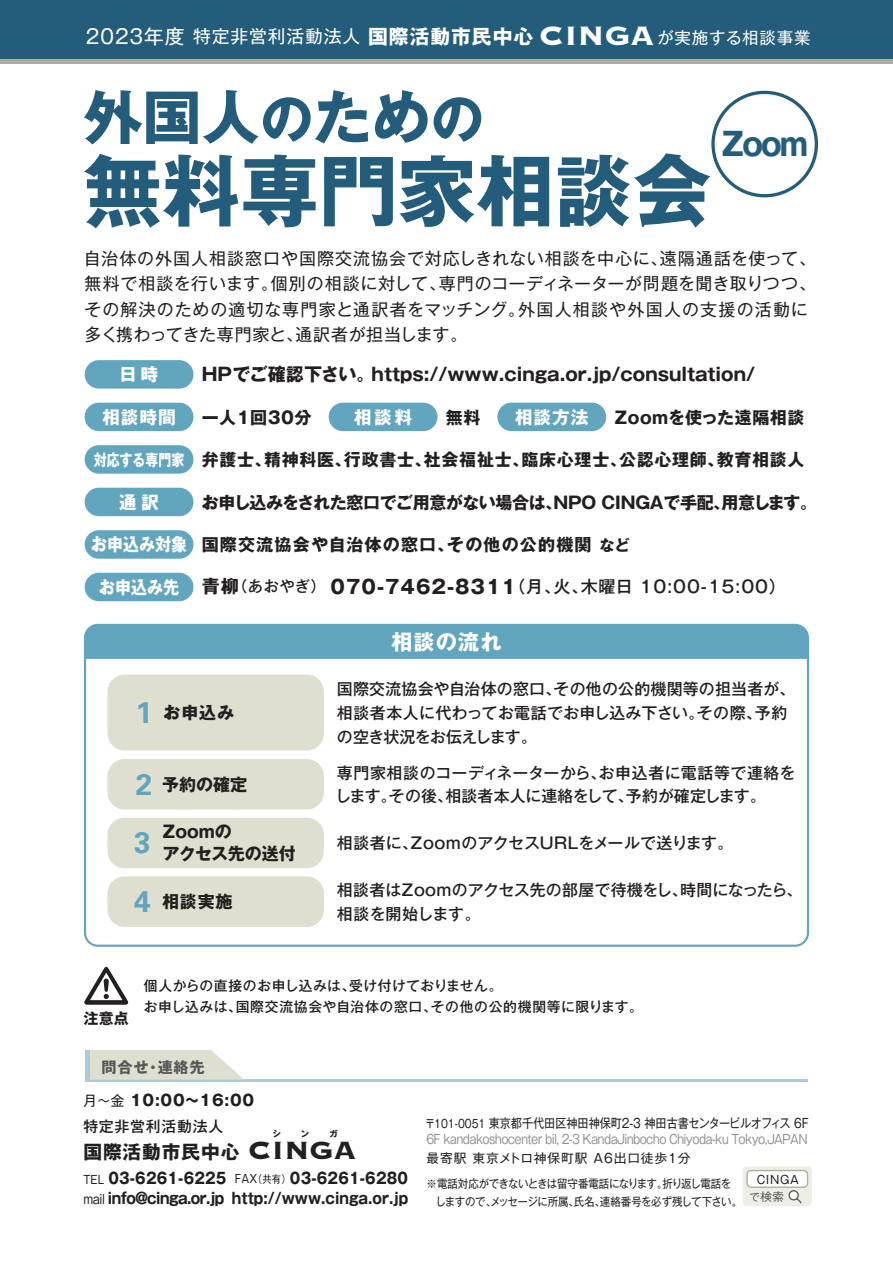
<style>
.page{position:relative;width:893px;height:1263px;background:#fff}
.page>*{position:absolute;margin:0;border:0;box-sizing:border-box;transform-origin:0 0}
.t1{font:700 78.45px "Gothic MB101 Pro";color:#235d7b}
.t2{font:700 58.8px "Gothic MB101 Pro";color:#235d7b}
.t3{font:700 31.95px "Gothic MB101 Pro";color:#235d7b;scale:.94 1}
.t4{font:700 29.7px "Univers";color:#62a5be}
.t5{font:700 21.3px "Gothic MB101 Pro";letter-spacing:.05em;color:#fff}
.t6{font:700 18.75px "Gothic MB101 Pro";letter-spacing:.05em;color:#231f20}
.t7{font:700 18px "Gothic MB101 Pro";color:#231f20}
.t8{font:17.85px "Gothic MB101 Pro";letter-spacing:.05em;color:#fff}
.t9{font:700 17.85px "Gothic MB101 Pro";letter-spacing:.05em;color:#fff}
.t10{font:700 17.85px "Gothic MB101 Pro";letter-spacing:.05em;color:#fff;scale:.9 1}
.t11{font:16.95px/25.5px "Gothic MB101 Pro";letter-spacing:.05em;color:#231f20}
.t12{font:700 16.95px "Gothic MB101 Pro";letter-spacing:.03em;color:#231f20}
.t13{font:500 16.95px "Gothic MB101 Pro";letter-spacing:.05em;color:#231f20}
.t14{font:700 16.95px "Gothic MB101 Pro";letter-spacing:-.02em;color:#231f20}
.t15{font:700 16.95px "Gothic MB101 Pro";letter-spacing:.07em;color:#231f20}
.t16{font:700 16.95px/21.3px "Gothic MB101 Pro";color:#231f20}
.t17{font:500 15.9px/23.9px "Gothic MB101 Pro";letter-spacing:.01em;color:#231f20}
.t18{font:700 15.45px/19.2px "Gothic MB101 Pro";color:#231f20;scale:.9 1}
.t19{font:700 15.45px "Gothic MB101 Pro";color:#231f20}
.t20{font:700 15.15px "Gothic MB101 Pro";letter-spacing:.05em;color:#57585a}
.t21{font:500 14.85px "Gothic MB101 Pro";letter-spacing:.05em;color:#231f20}
.t22{font:700 14.85px "Gothic MB101 Pro";color:#231f20}
.t23{font:500 13.8px/20.7px "Gothic MB101 Pro";letter-spacing:.035em;color:#231f20}
.t24{font:12.75px/15.9px "Gothic MB101 Pro";letter-spacing:-.06em;color:#939598;scale:.9 1}
.t25{font:12.75px "Gothic MB101 Pro";letter-spacing:.07em;color:#231f20}
.t26{font:11.55px/17.2px "Gothic MB101 Pro";letter-spacing:-.035em;color:#231f20;scale:.91 1}
.t27{font:11.55px/17.5px "Gothic MB101 Pro";letter-spacing:-.035em;color:#231f20}
.t28{font:700 8.4px "Gothic MB101 Pro";color:#231f20}
.s1{font-size:19.8px}
.s2{font-weight:700;font-size:19.8px}
.s3{font-family:"Copperplate Thirty Three BC";font-size:34.95px}
.s4{font-size:16.5px}
.s5{font-size:52.95px}
.s6{font-size:16.05px;color:#fff}
.s7{font-size:17.85px;color:#fff}
.s8{font-size:15.3px}
.s9{font-weight:700;font-size:18px}
.s10{font-weight:700;font-size:19.2px}
.s11{font-family:"Univers";font-size:29.7px;color:#62a5be}
.s12{font-weight:400;font-size:14.1px}
.s13{font-family:"Copperplate Thirty Three BC";font-weight:400;font-size:32.7px}
.s14{font-weight:400;font-size:11.55px}
.s15{font-weight:400;font-size:10.35px}
.s16{font-weight:400;font-size:12.6px}
.s17{font-size:11.55px;color:#231f20}
.s18{color:#231f20}
.s19{font-size:10.35px;color:#57585a}
.s20{color:#57585a}
</style>
<div class="page">
<div style="left:0;top:0;width:893px;height:64px;background:#235d7b"></div>
<hr style="left:0;top:60px;width:893px;height:4px;background:#a9afa2">
<hr style="left:85px;top:1080px;width:723px;height:2px;background:#aecbda">
<svg style="left:89px;top:1050px;width:156px;height:30px;background:#e0e2d4"></svg>
<hr style="left:85px;top:1050px;width:4px;height:32px;background:#aecbda">
<div style="left:743px;top:1166px;width:69px;height:40px;background:#efeee5;border-radius:4px"></div>
<div style="left:747px;top:1170px;width:60px;height:17px;background:#fff;border-radius:4px"></div>
<div style="left:746px;top:1170px;width:62px;height:18px;border:1px solid #a9afa2;border-radius:4px"></div>
<svg style="left:788px;top:1190px;width:14px;height:14px"></svg>
<div style="left:85px;top:625px;width:723px;height:34px;background:#62a5be"></div>
<div style="left:84px;top:624px;width:725px;height:323px;border:2px solid #62a5be;border-radius:13px"></div>
<div style="left:108px;top:759px;width:216px;height:50px;background:#dedfcf;border-radius:17px"></div>
<div style="left:108px;top:876px;width:216px;height:51px;background:#dedfcf;border-radius:17px"></div>
<div style="left:108px;top:674px;width:216px;height:76px;background:#dedfcf;border-radius:17px"></div>
<div style="left:108px;top:818px;width:216px;height:50px;background:#dedfcf;border-radius:17px"></div>
<svg style="left:84px;top:967px;width:44px;height:38px"></svg>
<div style="left:85px;top:573px;width:108px;height:28px;background:#62a5be;border-radius:14px"></div>
<div style="left:85px;top:530px;width:108px;height:29px;background:#62a5be;border-radius:14px"></div>
<div style="left:85px;top:488px;width:108px;height:28px;background:#62a5be;border-radius:14px"></div>
<div style="left:85px;top:445px;width:108px;height:29px;background:#62a5be;border-radius:14px"></div>
<div style="left:85px;top:403px;width:108px;height:28px;background:#62a5be;border-radius:14px"></div>
<div style="left:329px;top:403px;width:108px;height:28px;background:#62a5be;border-radius:14px"></div>
<div style="left:497px;top:403px;width:109px;height:28px;background:#62a5be;border-radius:14px"></div>
<div style="left:85px;top:360px;width:108px;height:29px;background:#62a5be;border-radius:14px"></div>
<div style="left:711px;top:91px;width:107px;height:106px;border:3px solid #235d7b;border-radius:50%"></div>
<p class="t8" style="left:86px;top:21px;width:726px"><span class="s1">2023年度</span> 特定非営利活動法人 <span class="s2">国際活動市民中心</span> <span class="s3">CINGA</span><span class="s4">が実施する相談事業</span></p>
<h2 class="t2" style="left:84px;top:68px;width:402px">外国人<span class="s5">の</span>ため<span class="s5">の</span></h2>
<h1 class="t1" style="left:84px;top:126px;width:629px">無料専門家相談会</h1>
<p class="t11" style="left:84px;top:243px;width:734px">自治体の外国人相談窓口や国際交流協会で対応しきれない相談を中心に、遠隔通話を使って、無料で相談を行います。個別の相談に対して、専門のコーディネーターが問題を聞き取りつつ、その解決のための適切な専門家と通訳者をマッチング。外国人相談や外国人の支援の活動に多く携わってきた専門家と、通訳者が担当します。</p>
<h3 class="t3" style="left:721px;top:118px;width:94px">Zoom</h3>
<p class="t9" style="left:119px;top:360px;width:41px">日時</p>
<p class="t7" style="left:202px;top:359px;width:555px">HPでご確認下さい。https://www.cinga.or.jp/consultation/</p>
<p class="t9" style="left:102px;top:402px;width:75px">相談時間</p>
<p class="t12" style="left:202px;top:403px;width:111px">一人１回30分</p>
<p class="t9" style="left:354px;top:402px;width:60px">相談料</p>
<p class="t12" style="left:446px;top:403px;width:36px">無料</p>
<p class="t9" style="left:515px;top:402px;width:75px">相談方法</p>
<p class="t12" style="left:614px;top:403px;width:191px">Zoomを使った遠隔相談</p>
<p class="t12" style="left:94px;top:446px;width:712px"><span class="s6">対応する専門家</span> 弁護士、精神科医、行政書士、社会福祉士、臨床心理士、公認心理師、教育相談人</p>
<p class="t9" style="left:119px;top:487px;width:42px">通訳</p>
<p class="t14" style="left:202px;top:488px;width:617px">お申し込みをされた窓口でご用意がない場合は、NPO CINGAで手配、用意します。</p>
<p class="t15" style="left:91px;top:531px;width:540px"><span class="s7">お申込み対象</span> 国際交流協会や自治体の窓口、その他の公的機関 <span class="s8">など</span></p>
<p class="t10" style="left:99px;top:572px;width:90px">お申込み先</p>
<p class="t13" style="left:202px;top:572px;width:586px"><span class="s9">青柳</span><span class="s8">（あおやぎ）</span> <span class="s10">070-7462-8311</span>（月、火、木曜日 10:00-15:00）</p>
<p class="t12" style="left:136px;top:698px;width:100px"><span class="s11">1</span> お申込み</p>
<p class="t12" style="left:136px;top:770px;width:113px"><span class="s11">2</span> 予約の確定</p>
<h3 class="t4" style="left:134px;top:825px;width:18px">3</h3>
<p class="t16" style="left:163px;top:819px;width:135px">Zoomの<br>アクセス先の送付</p>
<p class="t12" style="left:134px;top:887px;width:100px"><span class="s11">4</span> 相談実施</p>
<h3 class="t5" style="left:391px;top:624px;width:112px">相談の流れ</h3>
<p class="t17" style="left:337px;top:675px;width:460px">国際交流協会や自治体の窓口、その他の公的機関等の担当者が、相談者本人に代わってお電話でお申し込み下さい。その際、予約の空き状況をお伝えします。</p>
<p class="t17" style="left:335px;top:759px;width:462px">専門家相談のコーディネーターから、お申込者に電話等で連絡をします。その後、相談者本人に連絡をして、予約が確定します。</p>
<p class="t17" style="left:337px;top:829px;width:398px">相談者に、ZoomのアクセスURLをメールで送ります。</p>
<p class="t17" style="left:337px;top:876px;width:467px">相談者はZoomのアクセス先の部屋で待機をし、時間になったら、相談を開始します。</p>
<p class="t22" style="left:84px;top:1005px;width:46px">注意点</p>
<p class="t23" style="left:144px;top:973px;width:501px">個人からの直接のお申し込みは、受け付けておりません。<br>お申し込みは、国際交流協会や自治体の窓口、その他の公的機関等に限ります。</p>
<p class="t20" style="left:102px;top:1054px;width:105px">問合せ・連絡先</p>
<p class="t19" style="left:83px;top:1087px;width:173px"><span class="s12">月～金</span> 10:00～16:00</p>
<p class="t21" style="left:83px;top:1114px;width:141px">特定非営利活動法人</p>
<p class="t6" style="left:83px;top:1136px;width:275px">国際活動市民中心 <span class="s13">CINGA</span></p>
<p class="t18" style="left:83px;top:1167px;width:362px"><span class="s14">TEL</span> 03-6261-6225 <span class="s14">FAX</span><span class="s15">（共有）</span>03-6261-6280 <span class="s16">mail</span> info@cinga.or.jp http://www.cinga.or.jp</p>
<p class="t28" style="left:273px;top:1127px;width:10px">シ</p>
<p class="t28" style="left:301px;top:1127px;width:10px">ン</p>
<p class="t28" style="left:330px;top:1127px;width:10px">ガ</p>
<p class="t24" style="left:425px;top:1113px;width:427px"><span class="s17">〒101-0051</span> <span class="s18">東京都千代田区神田神保町2-3 神田古書センタービルオフィス 6F<br></span>6F kandakoshocenter bil, 2-3 KandaJinbocho Chiyoda-ku Tokyo,JAPAN</p>
<p class="t25" style="left:426px;top:1147px;width:266px">最寄駅 東京メトロ神保町駅 A6出口徒歩1分</p>
<p class="t26" style="left:436px;top:1174px;width:338px;text-indent:-9px">※電話対応ができないときは留守番電話になります。折り返し電話をしますので、メッセージに所属、氏名、連絡番号を必ず残して下さい。</p>
<p class="t27" style="left:749px;top:1169px;width:51px;text-indent:7px">CINGA<span class="s19">で</span><span class="s20">検索</span></p>
</div>
